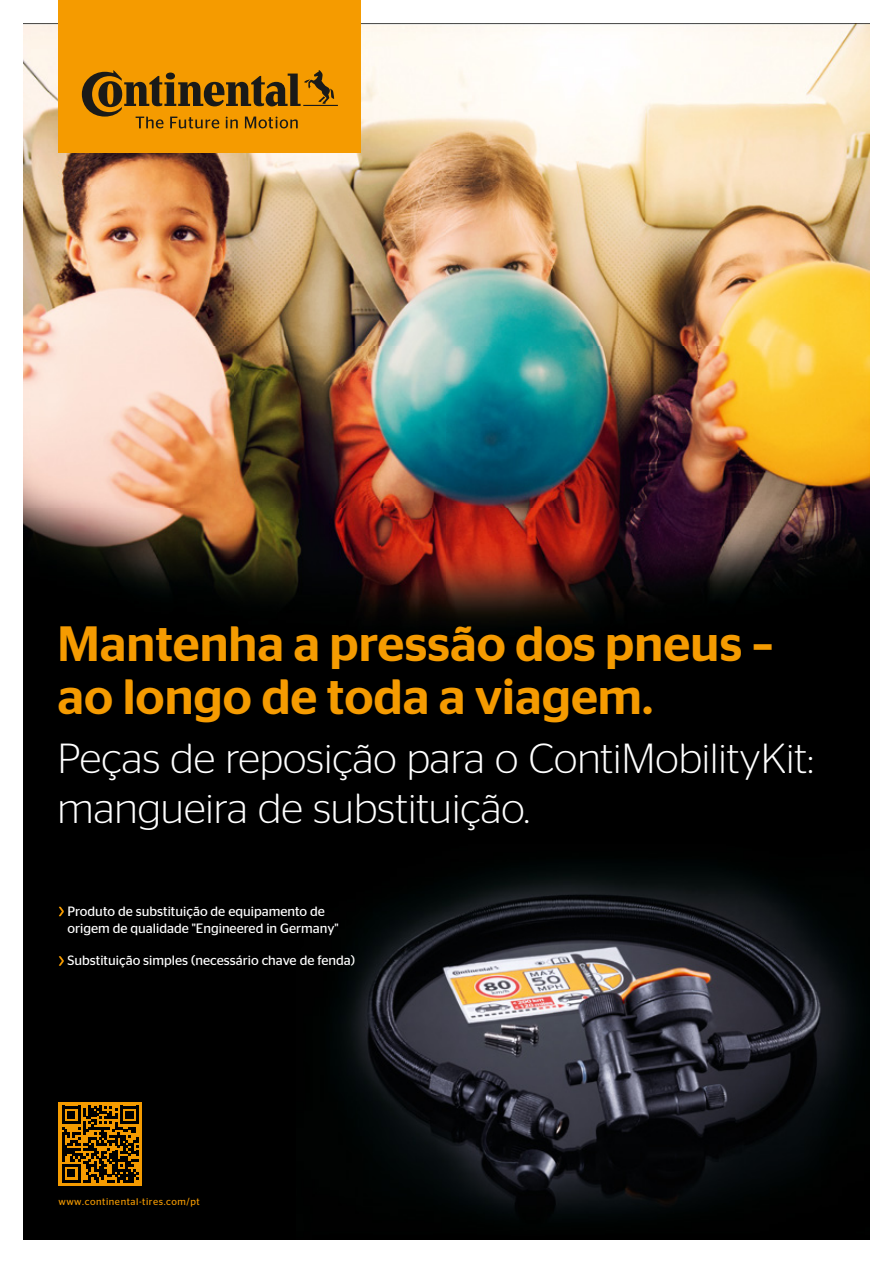
<style>
.page{position:relative;width:893px;height:1263px;background:#fff}
.page>*{position:absolute;margin:0;border:0;box-sizing:border-box;transform-origin:0 0}
.t1{font:500 49.5px/52.5px "Continental Stag Sans";color:#f59b01}
.t2{font:300 42px/49.5px "Continental Stag Sans";color:#fff}
.t3{font:13.5px/16.2px "Continental Stag Sans";color:#fff}
.t4{font:9.75px "Continental Stag Sans";letter-spacing:.055em;color:#f59b00}
</style>
<div class="page">
<div style="left:23px;top:23px;width:847px;height:1216px;background:#000"></div>
<img style="left:340px;top:872px;width:516px;height:342px">
<img style="left:23px;top:23px;width:847px;height:596px">
<svg style="left:59px;top:907px;width:5px;height:9px"></svg>
<svg style="left:59px;top:956px;width:5px;height:10px"></svg>
<div style="left:58px;top:0;width:303px;height:152px;background:#f59b00"></div>
<svg style="left:82px;top:70px;width:256px;height:58px"></svg>
<div style="left:58px;top:1102px;width:84px;height:84px;background:#f59b00"></div>
<svg style="left:62px;top:1106px;width:77px;height:77px"></svg>
<h1 class="t1" style="left:58px;top:618px;width:718px">Mantenha a pressão dos pneus – ao longo de toda a viagem.</h1>
<h2 class="t2" style="left:58px;top:733px;width:757px">Peças de reposição para o ContiMobilityKit: mangueira de substituição.</h2>
<p class="t3" style="left:67px;top:903px;width:273px">Produto de substituição de equipamento de origem de qualidade "Engineered in Germany"</p>
<p class="t3" style="left:67px;top:952px;width:289px">Substituição simples (necessário chave de fenda)</p>
<p class="t4" style="left:58px;top:1195px;width:143px">www.continental-tires.com/pt</p>
</div>
